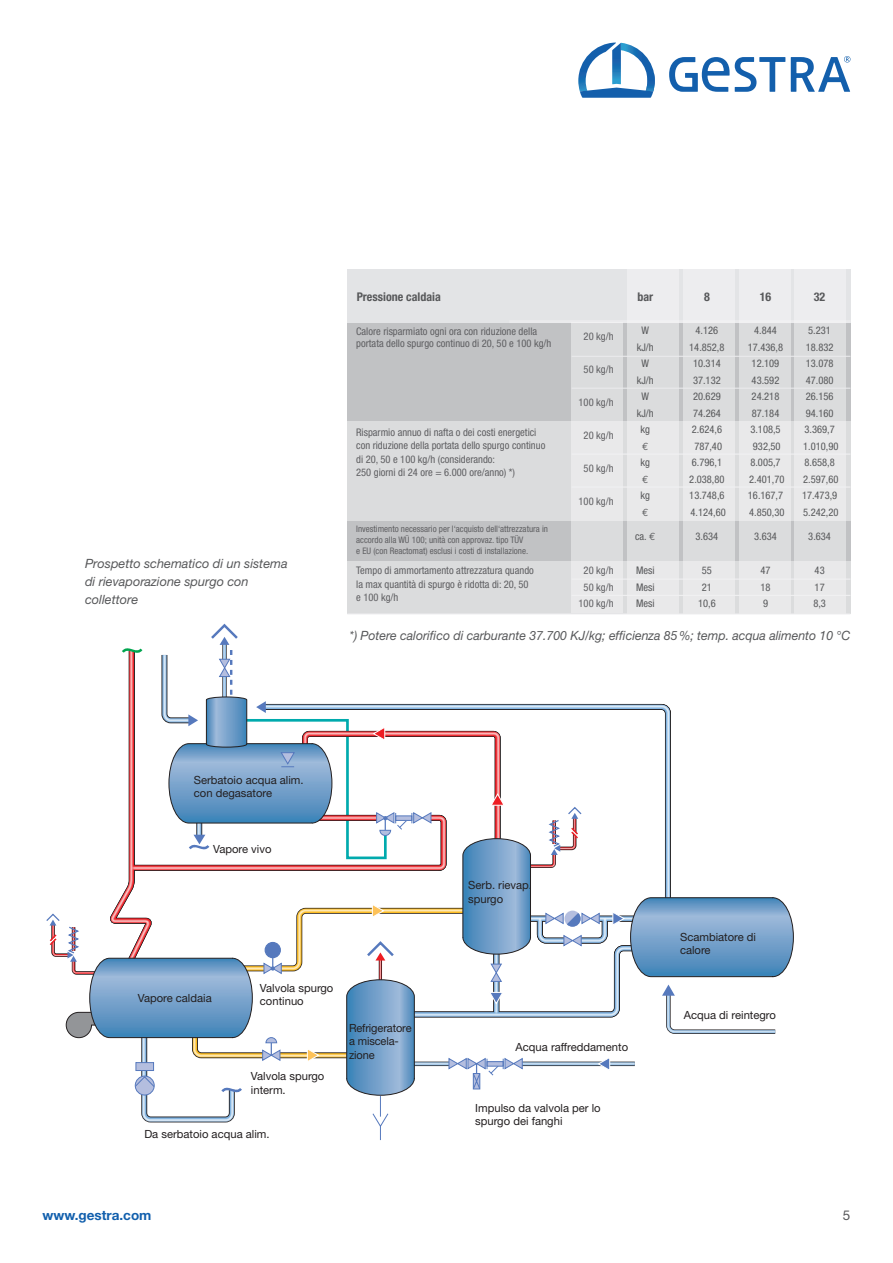
<style>
.page{position:relative;width:893px;height:1263px;background:#fff}
.page>*{position:absolute;margin:0;border:0;box-sizing:border-box;transform-origin:0 0}
.t1{font:700 13.5px "Helvetica Neue LT Pro";color:#115fad}
.t2{font:13.5px "Helvetica Neue LT Pro";color:#57585a}
.t3{font:italic 12.75px/18px "Helvetica Neue LT Pro";color:#57585a}
.t4{font:700 condensed 12px "Helvetica Neue";color:#57585a}
.t5{font:11.25px/13.5px "Helvetica Neue LT Pro";color:#231f20}
.t6{font:condensed 10.5px/13.2px "Helvetica Neue";color:#5f5f62}
.t7{font:condensed 10.5px "Helvetica Neue";color:#57585a}
.t8{font:10.5px "Euro Mono";color:#57585a}
.t9{font:condensed 9px/10.8px "Helvetica Neue";color:#5f5f62}
.s1{font-family:"Euro Mono";font-stretch:normal}
</style>
<div class="page">
<svg style="left:46px;top:623px;width:748px;height:518px"></svg>
<div style="left:347px;top:281px;width:503px;height:333px;background:#c1c2c4"></div>
<div style="left:347px;top:269px;width:503px;height:54px;background:#e3e4e6"></div>
<hr style="left:509px;top:320px;width:341px;height:3px;background:#ebebed">
<div style="left:571px;top:323px;width:52px;height:290px;background:#dbdcdd"></div>
<div style="left:627px;top:270px;width:52px;height:344px;background:linear-gradient(to right,#e0e1e2,#e0e1e2)"></div>
<div style="left:683px;top:270px;width:52px;height:344px;background:linear-gradient(to right,#e0e1e2,#e0e1e2)"></div>
<div style="left:739px;top:270px;width:52px;height:344px;background:linear-gradient(to right,#e0e1e2,#e0e1e2)"></div>
<div style="left:794px;top:270px;width:52px;height:344px;background:linear-gradient(to right,#e0e1e2,#e0e1e2)"></div>
<hr style="left:572px;top:356px;width:278px;height:1px;background:#ebebed">
<hr style="left:572px;top:388px;width:278px;height:1px;background:#ebebed">
<div style="left:347px;top:421px;width:503px;height:100px;background:linear-gradient(to right,#d9dadb,#ececed)"></div>
<div style="left:347px;top:561px;width:503px;height:53px;background:linear-gradient(to right,#d9dadb,#edeced)"></div>
<hr style="left:347px;top:613px;width:503px;height:1px;background:#ebebed">
<svg style="left:578px;top:43px;width:77px;height:55px"></svg>
<svg style="left:791px;top:56px;width:59px;height:36px"></svg>
<svg style="left:669px;top:57px;width:116px;height:35px"></svg>
<p class="t3" style="left:85px;top:554px;width:204px">Prospetto schematico di un sistema di rievaporazione spurgo con collettore</p>
<p class="t4" style="left:357px;top:290px;width:86px">Pressione caldaia</p>
<p class="t4" style="left:637px;top:290px;width:17px">bar</p>
<p class="t4" style="left:704px;top:290px;width:7px">8</p>
<p class="t4" style="left:760px;top:290px;width:13px">16</p>
<p class="t4" style="left:814px;top:290px;width:13px">32</p>
<p class="t7" style="left:641px;top:324px;width:9px">W</p>
<p class="t7" style="left:695px;top:324px;width:24px">4.126</p>
<p class="t7" style="left:754px;top:324px;width:24px">4.844</p>
<p class="t7" style="left:808px;top:324px;width:24px">5.231</p>
<p class="t7" style="left:637px;top:341px;width:18px">kJ/h</p>
<p class="t7" style="left:689px;top:341px;width:37px">14.852,8</p>
<p class="t7" style="left:748px;top:341px;width:37px">17.436,8</p>
<p class="t7" style="left:806px;top:341px;width:29px">18.832</p>
<p class="t7" style="left:641px;top:357px;width:9px">W</p>
<p class="t7" style="left:693px;top:357px;width:29px">10.314</p>
<p class="t7" style="left:752px;top:357px;width:29px">12.109</p>
<p class="t7" style="left:806px;top:357px;width:29px">13.078</p>
<p class="t7" style="left:637px;top:374px;width:18px">kJ/h</p>
<p class="t7" style="left:693px;top:374px;width:29px">37.132</p>
<p class="t7" style="left:752px;top:374px;width:29px">43.592</p>
<p class="t7" style="left:806px;top:374px;width:29px">47.080</p>
<p class="t7" style="left:641px;top:390px;width:9px">W</p>
<p class="t7" style="left:693px;top:390px;width:29px">20.629</p>
<p class="t7" style="left:752px;top:390px;width:29px">24.218</p>
<p class="t7" style="left:806px;top:390px;width:29px">26.156</p>
<p class="t7" style="left:637px;top:407px;width:18px">kJ/h</p>
<p class="t7" style="left:693px;top:407px;width:29px">74.264</p>
<p class="t7" style="left:752px;top:407px;width:29px">87.184</p>
<p class="t7" style="left:806px;top:407px;width:29px">94.160</p>
<p class="t7" style="left:640px;top:423px;width:11px">kg</p>
<p class="t7" style="left:692px;top:423px;width:32px">2.624,6</p>
<p class="t7" style="left:750px;top:423px;width:32px">3.108,5</p>
<p class="t7" style="left:804px;top:423px;width:32px">3.369,7</p>
<p class="t8" style="left:642px;top:440px;width:8px">€</p>
<p class="t7" style="left:694px;top:440px;width:29px">787,40</p>
<p class="t7" style="left:753px;top:440px;width:29px">932,50</p>
<p class="t7" style="left:803px;top:440px;width:37px">1.010,90</p>
<p class="t7" style="left:641px;top:456px;width:11px">kg</p>
<p class="t7" style="left:692px;top:456px;width:32px">6.796,1</p>
<p class="t7" style="left:750px;top:456px;width:32px">8.005,7</p>
<p class="t7" style="left:804px;top:456px;width:32px">8.658,8</p>
<p class="t8" style="left:642px;top:473px;width:8px">€</p>
<p class="t7" style="left:689px;top:473px;width:37px">2.038,80</p>
<p class="t7" style="left:749px;top:473px;width:37px">2.401,70</p>
<p class="t7" style="left:803px;top:473px;width:37px">2.597,60</p>
<p class="t7" style="left:641px;top:489px;width:11px">kg</p>
<p class="t7" style="left:689px;top:489px;width:37px">13.748,6</p>
<p class="t7" style="left:748px;top:489px;width:37px">16.167,7</p>
<p class="t7" style="left:802px;top:489px;width:37px">17.473,9</p>
<p class="t8" style="left:642px;top:506px;width:8px">€</p>
<p class="t7" style="left:691px;top:506px;width:37px">4.124,60</p>
<p class="t7" style="left:749px;top:506px;width:37px">4.850,30</p>
<p class="t7" style="left:803px;top:506px;width:37px">5.242,20</p>
<p class="t7" style="left:635px;top:530px;width:22px">ca. <span class="s1">€</span></p>
<p class="t7" style="left:696px;top:530px;width:24px">3.634</p>
<p class="t7" style="left:754px;top:530px;width:24px">3.634</p>
<p class="t7" style="left:808px;top:530px;width:24px">3.634</p>
<p class="t7" style="left:636px;top:564px;width:20px">Mesi</p>
<p class="t7" style="left:702px;top:564px;width:12px">55</p>
<p class="t7" style="left:760px;top:564px;width:12px">47</p>
<p class="t7" style="left:815px;top:564px;width:12px">43</p>
<p class="t7" style="left:636px;top:581px;width:20px">Mesi</p>
<p class="t7" style="left:702px;top:581px;width:12px">21</p>
<p class="t7" style="left:760px;top:581px;width:12px">18</p>
<p class="t7" style="left:815px;top:581px;width:12px">17</p>
<p class="t7" style="left:636px;top:597px;width:20px">Mesi</p>
<p class="t7" style="left:698px;top:597px;width:19px">10,6</p>
<p class="t7" style="left:763px;top:597px;width:7px">9</p>
<p class="t7" style="left:813px;top:597px;width:14px">8,3</p>
<p class="t6" style="left:356px;top:325px;width:197px;line-height:12.6px">Calore risparmiato ogni ora con riduzione della portata dello spurgo continuo di 20, 50 e 100 kg/h</p>
<p class="t6" style="left:584px;top:330px;width:31px">20 kg/h</p>
<p class="t6" style="left:584px;top:363px;width:31px">50 kg/h</p>
<p class="t6" style="left:579px;top:396px;width:37px">100 kg/h</p>
<p class="t6" style="left:584px;top:429px;width:31px">20 kg/h</p>
<p class="t6" style="left:584px;top:462px;width:31px">50 kg/h</p>
<p class="t6" style="left:579px;top:495px;width:37px">100 kg/h</p>
<p class="t6" style="left:356px;top:426px;width:191px">Risparmio annuo di nafta o dei costi energetici con riduzione della portata dello spurgo continuo di 20, 50 e 100 kg/h (considerando:<br>250 giorni di 24 ore = 6.000 ore/anno) *)</p>
<p class="t9" style="left:356px;top:524px;width:193px">Investimento necessario per l‘acquisto dell‘attrezzatura in accordo alla WÜ 100; unità con approvaz. tipo TÜV<br>e EU (con Reactomat) esclusi i costi di installazione.</p>
<p class="t6" style="left:356px;top:564px;width:179px">Tempo di ammortamento attrezzatura quando la max quantità di spurgo è ridotta di: 20, 50 e 100 kg/h</p>
<p class="t6" style="left:579px;top:562px;width:37px;line-height:16.5px;text-align:center">20 kg/h<br>50 kg/h<br>100 kg/h</p>
<p class="t3" style="left:350px;top:626px;width:502px">*) Potere calorifico di carburante 37.700 KJ/kg; efficienza 85%; temp. acqua alimento 10 °C</p>
<p class="t5" style="left:194px;top:773px;width:111px">Serbatoio acqua alim. con degasatore</p>
<p class="t5" style="left:213px;top:841px;width:60px">Vapore vivo</p>
<p class="t5" style="left:138px;top:991px;width:75px">Vapore caldaia</p>
<p class="t5" style="left:260px;top:980px;width:75px">Valvola spurgo continuo</p>
<p class="t5" style="left:251px;top:1069px;width:75px">Valvola spurgo interm.</p>
<p class="t5" style="left:144px;top:1127px;width:127px">Da serbatoio acqua alim.</p>
<p class="t5" style="left:349px;top:1021px;width:64px">Refrigeratore a miscela&shy;zione</p>
<p class="t5" style="left:468px;top:878px;width:65px">Serb. rievap. spurgo</p>
<p class="t5" style="left:516px;top:1040px;width:114px">Acqua raffreddamento</p>
<p class="t5" style="left:475px;top:1100px;width:127px">Impulso da valvola per lo spurgo dei fanghi</p>
<p class="t5" style="left:680px;top:930px;width:78px">Scambiatore di calore</p>
<p class="t5" style="left:684px;top:1008px;width:94px">Acqua di reintegro</p>
<p class="t1" style="left:43px;top:1207px;width:110px">www.gestra.com</p>
<p class="t2" style="left:843px;top:1207px;width:9px">5</p>
</div>
